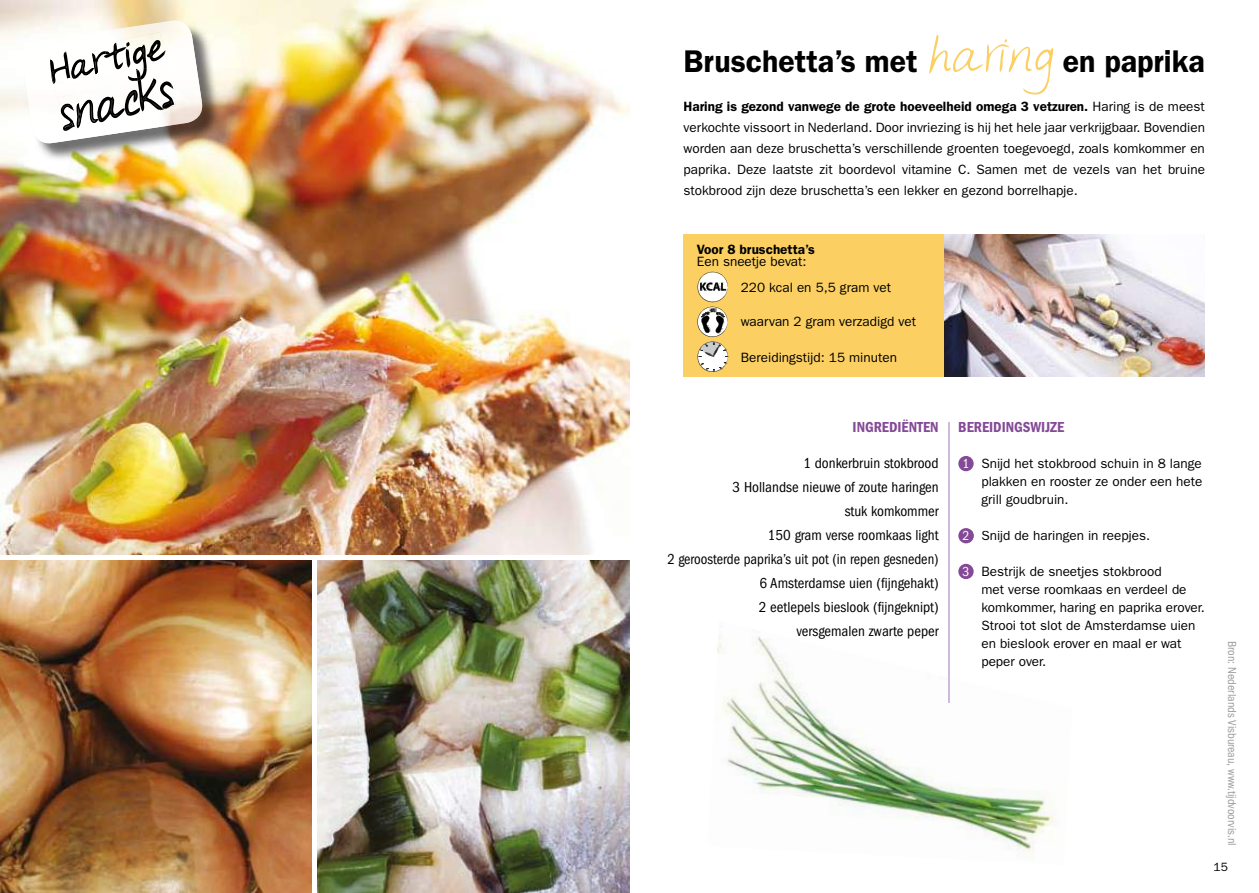
<style>
.page{position:relative;width:1259px;height:893px;background:#fff}
.page>*{position:absolute;margin:0;border:0;box-sizing:border-box;transform-origin:0 0}
.t1{font:600 31.5px "Franklin Gothic";color:#000;scale:.96 1}
.t2{font:condensed 15px/24px "Franklin Gothic LT";color:#000;text-align:right}
.t3{font:600 condensed 15px "Franklin Gothic LT";color:#844a97}
.t4{font:13.5px/18px "Franklin Gothic";color:#000;text-align:justify}
.t5{font:600 13.5px "Franklin Gothic";color:#000}
.t6{font:condensed 12px "Franklin Gothic LT";color:#9d9c9c}
.t7{font:12px "Franklin Gothic";color:#000}
.s1{font-family:"Sheryls Hand";font-weight:400;font-size:52.5px;color:#fbcf62}
.s2{font-weight:600}
.s3{font-family:"Franklin Gothic LT";font-stretch:condensed;color:#fff}
</style>
<div class="page">
<img style="left:717px;top:621px;width:337px;height:238px">
<img style="left:317px;top:560px;width:312px;height:333px">
<img style="left:0;top:0;width:629px;height:555px">
<img style="left:0;top:560px;width:312px;height:333px">
<img style="left:944px;top:234px;width:261px;height:142px">
<div style="left:683px;top:234px;width:261px;height:142px;background:#fbcf62"></div>
<hr style="left:948px;top:422px;width:1px;height:280px;background:#cdbadc">
<div style="left:958px;top:456px;width:15px;height:15px;background:#844a97;border-radius:50%"></div>
<div style="left:958px;top:528px;width:15px;height:15px;background:#844a97;border-radius:50%"></div>
<div style="left:958px;top:564px;width:15px;height:15px;background:#844a97;border-radius:50%"></div>
<svg style="left:697px;top:272px;width:31px;height:100px"></svg>
<img style="left:24px;top:22px;width:203px;height:145px">
<img style="left:22px;top:20px;width:183px;height:123px">
<img style="left:54px;top:32px;width:115px;height:66px">
<img style="left:50px;top:53px;width:20px;height:31px">
<img style="left:104px;top:42px;width:22px;height:22px">
<img style="left:126px;top:42px;width:4px;height:22px">
<img style="left:133px;top:44px;width:14px;height:20px">
<img style="left:147px;top:40px;width:18px;height:21px">
<img style="left:57px;top:73px;width:114px;height:57px">
<img style="left:55px;top:64px;width:114px;height:34px">
<img style="left:128px;top:68px;width:19px;height:13px">
<img style="left:105px;top:96px;width:20px;height:26px">
<img style="left:125px;top:90px;width:15px;height:26px">
<img style="left:138px;top:78px;width:25px;height:34px">
<svg style="left:133px;top:69px;width:10px;height:12px"></svg>
<img style="left:174px;top:83px;width:2px;height:25px">
<img style="left:160px;top:81px;width:14px;height:28px">
<img style="left:71px;top:51px;width:34px;height:77px">
<svg style="left:105px;top:51px;width:6px;height:3px"></svg>
<h1 class="t1" style="left:683px;top:43px;width:545px">Bruschetta’s met <span class="s1">haring</span> en paprika</h1>
<p class="t4" style="left:683px;top:96px;width:523px;line-height:21px"><span class="s2">Haring is gezond vanwege de grote hoeveelheid omega 3 vetzuren.</span> Haring is de meest verkochte vissoort in Nederland. Door invriezing is hij het hele jaar verkrijgbaar. Bovendien worden aan deze bruschetta’s verschillende groenten toegevoegd, zoals komkommer en paprika. Deze laatste zit boordevol vitamine C. Samen met de vezels van het bruine stokbrood zijn deze bruschetta’s een lekker en gezond borrelhapje.</p>
<p class="t5" style="left:697px;top:242px;width:119px">Voor 8 bruschetta’s</p>
<p class="t4" style="left:741px;top:249px;width:152px;line-height:25.5px;text-indent:-44px">Een sneetje bevat:<br>220 kcal en 5,5 gram vet</p>
<p class="t4" style="left:741px;top:313px;width:177px">waarvan 2 gram verzadigd vet</p>
<p class="t4" style="left:741px;top:349px;width:158px">Bereidingstijd: 15 minuten</p>
<p class="t3" style="left:852px;top:418px;width:88px">INGREDIËNTEN</p>
<p class="t2" style="left:667px;top:451px;width:273px">1 donkerbruin stokbrood<br>3 Hollandse nieuwe of zoute haringen<br>stuk komkommer<br>150 gram verse roomkaas light<br>2 geroosterde paprika’s uit pot (in repen gesneden)<br>6 Amsterdamse uien (fijngehakt)<br>2 eetlepels bieslook (fijngeknipt)<br>versgemalen zwarte peper</p>
<p class="t3" style="left:958px;top:418px;width:108px">BEREIDINGSWIJZE</p>
<p class="t4" style="left:981px;top:455px;width:222px;text-indent:-19px"><span class="s3">1</span> Snijd het stokbrood schuin in 8 lange plakken en rooster ze onder een hete grill goudbruin.</p>
<p class="t4" style="left:962px;top:527px;width:189px"><span class="s3">2</span> Snijd de haringen in reepjes.</p>
<p class="t4" style="left:981px;top:563px;width:225px;text-align:left;text-indent:-19px"><span class="s3">3</span> Bestrijk de sneetjes stokbrood<br>met verse roomkaas en verdeel de komkommer, haring en paprika erover.<br>Strooi tot slot de Amsterdamse uien en bieslook erover en maal er wat peper over.</p>
<p class="t6" style="left:1238px;top:641px;width:206px;rotate:90deg">Bron: Nederlands Visbureau, www.tijdvoorvis.nl</p>
<p class="t7" style="left:1213px;top:860px;width:16px">15</p>
</div>
